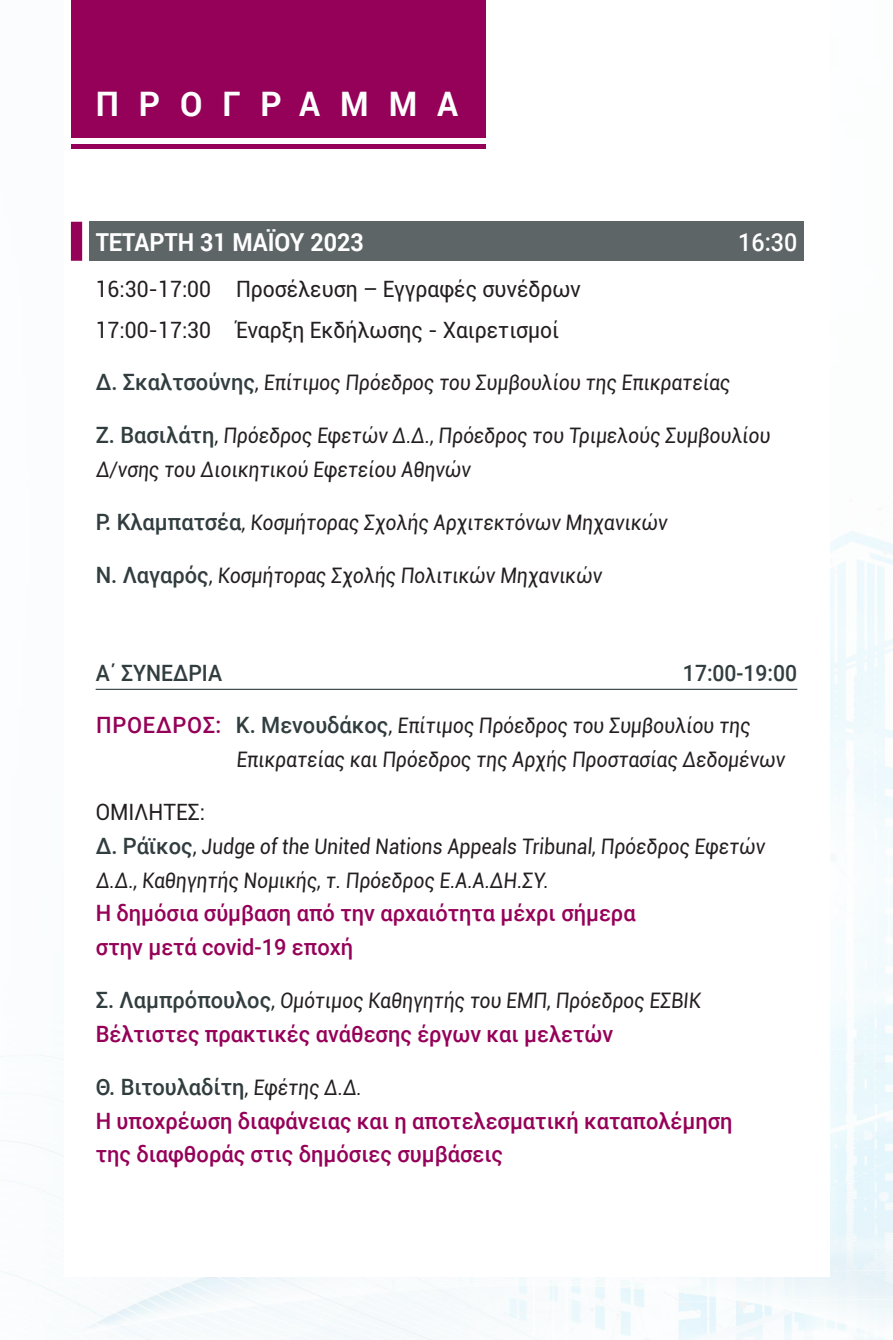
<style>
.page{position:relative;width:893px;height:1340px;background:#fff}
.page>*{position:absolute;margin:0;border:0;box-sizing:border-box;transform-origin:0 0}
.t1{font:700 33.75px "Roboto";letter-spacing:.61em;color:#fff}
.t2{font:700 24.75px "Roboto";color:#fff;scale:.94 1}
.t3{font:500 24.75px "Roboto";color:#fff;scale:.94 1}
.t4{font:500 22.5px/33.8px "Roboto";color:#950058}
.t5{font:22.5px/40.1px "Roboto";color:#231f20;scale:.94 1}
.t6{font:500 22.5px "Roboto";color:#313d3f;scale:.94 1}
.t7{font:21.38px/33.8px "Roboto";color:#231f20;scale:.9 1}
.s1{font-weight:500;font-size:22.5px;color:#313d3f}
.s2{font-weight:500;font-size:22.5px;color:#950058}
.s3{color:#313d3f}
.s4{font-weight:400;font-size:21.38px;color:#231f20}
</style>
<div class="page">
<img style="left:0;top:531px;width:893px;height:808px">
<div style="left:64px;top:0;width:765px;height:1276px;background:#fff"></div>
<div style="left:89px;top:222px;width:715px;height:39px;background:#5e6567"></div>
<div style="left:71px;top:222px;width:11px;height:39px;background:#950058"></div>
<hr style="left:96px;top:688px;width:701px;height:2px;background:#313d3f">
<div style="left:71px;top:0;width:414px;height:138px;background:#950058"></div>
<hr style="left:71px;top:145px;width:414px;height:4px;background:#950058">
<h1 class="t1" style="left:96px;top:80px;width:364px">ΠΡΟΓΡΑΜΜΑ</h1>
<p class="t2" style="left:96px;top:224px;width:287px">ΤΕΤΑΡΤΗ 31 ΜΑΪΟΥ 2023</p>
<p class="t3" style="left:738px;top:225px;width:64px">16:30</p>
<p class="t5" style="left:96px;top:268px;width:518px">16:30-17:00 Προσέλευση – Εγγραφές συνέδρων<br>17:00-17:30 Έναρξη Εκδήλωσης - Χαιρετισμοί</p>
<p class="t7" style="left:96px;top:365px;width:709px"><span class="s1">Δ. Σκαλτσούνης</span>, Επίτιμος Πρόεδρος του Συμβουλίου της Επικρατείας</p>
<p class="t7" style="left:96px;top:418px;width:754px"><span class="s1">Ζ. Βασιλάτη</span>, Πρόεδρος Εφετών Δ.Δ., Πρόεδρος του Τριμελούς Συμβουλίου<br>Δ/νσης του Διοικητικού Εφετείου Αθηνών</p>
<p class="t7" style="left:96px;top:505px;width:639px"><span class="s1">Ρ. Κλαμπατσέα</span>, Κοσμήτορας Σχολής Αρχιτεκτόνων Μηχανικών</p>
<p class="t7" style="left:96px;top:557px;width:567px"><span class="s1">Ν. Λαγαρός</span>, Κοσμήτορας Σχολής Πολιτικών Μηχανικών</p>
<p class="t6" style="left:96px;top:656px;width:136px">Α΄ ΣΥΝΕΔΡΙΑ</p>
<p class="t6" style="left:683px;top:656px;width:123px">17:00-19:00</p>
<p class="t7" style="left:236px;top:708px;width:614px;text-indent:-140px"><span class="s2">Π Ρ Ό ΕΔ Ρ Ο Σ:</span> <span class="s1">Κ. Μενουδάκος</span>, Επίτιμος Πρόεδρος του Συμβουλίου της<br>Επικρατείας και Πρόεδρος της Αρχής Προστασίας Δεδομένων</p>
<p class="t5" style="left:96px;top:791px;width:118px">ΟΜΙΛΗΤΈΣ:</p>
<p class="t7" style="left:96px;top:828px;width:748px"><span class="s1">Δ. Ράϊκος</span>, Judge of the United Nations Appeals Tribunal, Πρόεδρος Εφετών<br>Δ.Δ., Καθηγητής Νομικής, τ. Πρόεδρος Ε.Α.Α.ΔΗ.ΣΥ.</p>
<p class="t4" style="left:96px;top:895px;width:541px">Η δημόσια σύμβαση από την αρχαιότητα μέχρι σήμερα στην μετά covid-19 εποχή</p>
<p class="t7" style="left:96px;top:982px;width:676px"><span class="s1">Σ. Λαμπρόπουλος</span>, Ομότιμος Καθηγητής του ΕΜΠ, Πρόεδρος ΕΣΒΙΚ</p>
<p class="t4" style="left:96px;top:1016px;width:519px">Βέλτιστες πρακτικές ανάθεσης έργων και μελετών</p>
<p class="t4" style="left:96px;top:1069px;width:638px"><span class="s3">Θ. Βιτουλαδίτη</span><span class="s4">, Εφέτης Δ.Δ.<br></span>Η υποχρέωση διαφάνειας και η αποτελεσματική καταπολέμηση της διαφθοράς στις δημόσιες συμβάσεις</p>
</div>
